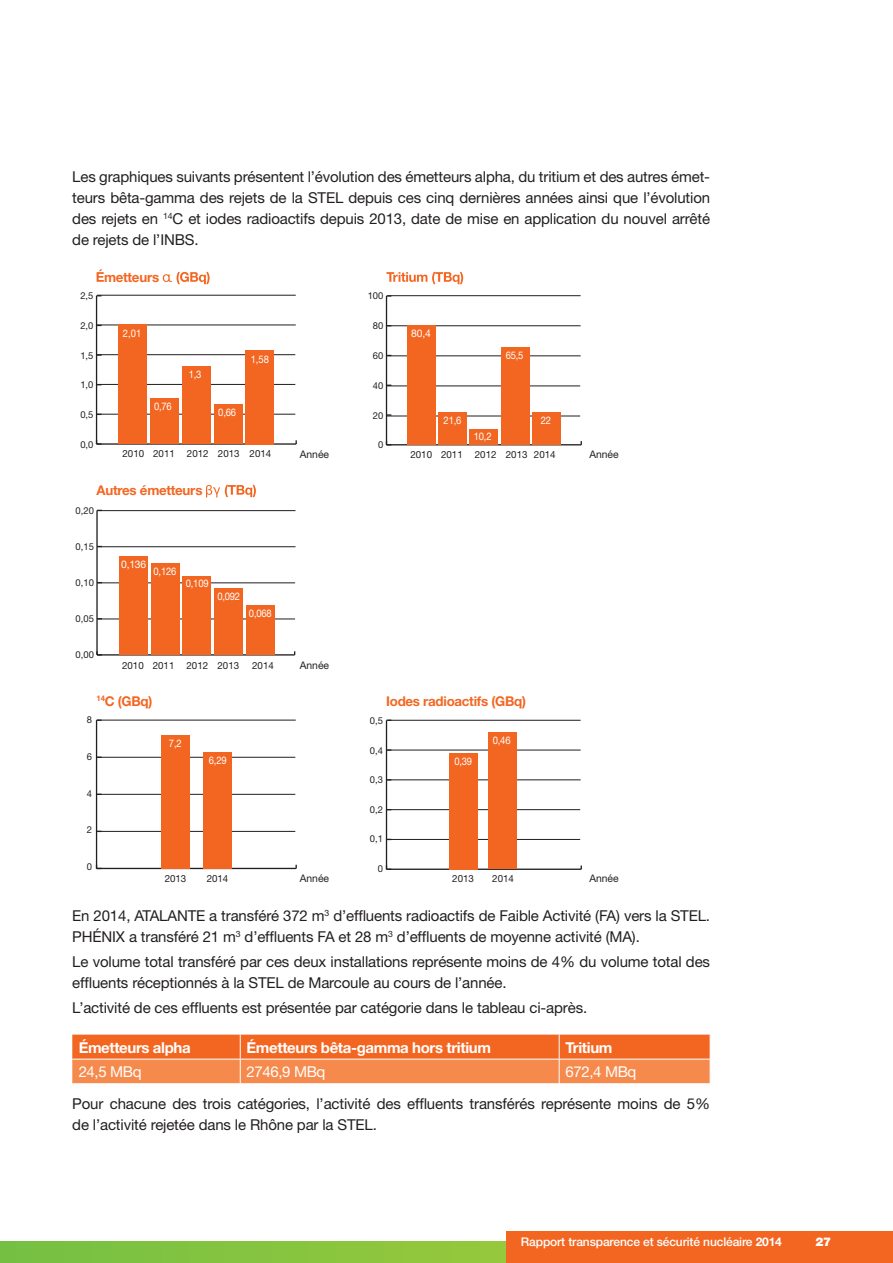
<style>
.page{position:relative;width:893px;height:1263px;background:#fff}
.page>*{position:absolute;margin:0;border:0;box-sizing:border-box;transform-origin:0 0}
.t1{font:15px/21px "Helvetica Neue";letter-spacing:-.01em;color:#231f20}
.standard_tableaux_en{font:700 15px "Helvetica Neue";letter-spacing:-.025em;color:#fff}
.satandard_tableaux{font:15px "Helvetica Neue";letter-spacing:-.025em;color:#fff}
.t2{font:700 13.5px "Helvetica Neue";letter-spacing:-.02em;color:#f36621}
.t3{font:500 12px "Helvetica Neue";letter-spacing:-.01em;color:#fff}
.t4{font:900 12px "Helvetica Neue";color:#fff}
.t5{font:10.5px "Helvetica Neue";letter-spacing:-.02em;color:#fff;scale:.9 1}
.t6{font:10.5px "Helvetica Neue";color:#231f20}
.t7{font:10.5px "Helvetica Neue";letter-spacing:-.02em;color:#fff}
.t8{font:9.9px "Helvetica Neue";color:#231f20}
.t9{font:9.6px "Helvetica Neue";color:#231f20}
.s1{font-weight:700}
</style>
<div class="page">
<svg style="left:0;top:1241px;width:506px;height:22px;background:#85c33f"></svg>
<div style="left:506px;top:1231px;width:387px;height:32px;background:#f36621"></div>
<hr style="left:97px;top:414px;width:198px;height:1px;background:#231f20">
<hr style="left:97px;top:384px;width:198px;height:1px;background:#231f20">
<hr style="left:97px;top:354px;width:198px;height:1px;background:#231f20">
<hr style="left:97px;top:325px;width:199px;height:1px;background:#231f20">
<hr style="left:97px;top:295px;width:199px;height:1px;background:#231f20">
<hr style="left:97px;top:443px;width:199px;height:2px;background:#231f20">
<hr style="left:96px;top:296px;width:1px;height:148px;background:#231f20">
<svg style="left:96px;top:440px;width:6px;height:5px"></svg>
<hr style="left:387px;top:386px;width:193px;height:1px;background:#231f20">
<hr style="left:387px;top:416px;width:193px;height:1px;background:#231f20">
<hr style="left:387px;top:356px;width:194px;height:1px;background:#231f20">
<hr style="left:387px;top:325px;width:194px;height:1px;background:#231f20">
<hr style="left:387px;top:295px;width:194px;height:1px;background:#231f20">
<hr style="left:386px;top:444px;width:195px;height:1px;background:#231f20">
<hr style="left:386px;top:296px;width:1px;height:149px;background:#231f20">
<hr style="left:98px;top:619px;width:197px;height:1px;background:#231f20">
<hr style="left:98px;top:583px;width:197px;height:1px;background:#231f20">
<hr style="left:98px;top:546px;width:197px;height:1px;background:#231f20">
<hr style="left:98px;top:510px;width:197px;height:1px;background:#231f20">
<hr style="left:97px;top:654px;width:198px;height:1px;background:#231f20">
<hr style="left:96px;top:510px;width:2px;height:145px;background:#231f20">
<hr style="left:97px;top:868px;width:199px;height:1px;background:#231f20">
<hr style="left:96px;top:720px;width:1px;height:148px;background:#231f20">
<hr style="left:97px;top:831px;width:198px;height:1px;background:#231f20">
<hr style="left:97px;top:794px;width:198px;height:1px;background:#231f20">
<hr style="left:97px;top:757px;width:198px;height:1px;background:#231f20">
<hr style="left:97px;top:720px;width:199px;height:1px;background:#231f20">
<hr style="left:386px;top:868px;width:195px;height:2px;background:#231f20">
<hr style="left:386px;top:720px;width:1px;height:149px;background:#231f20">
<hr style="left:387px;top:839px;width:193px;height:1px;background:#231f20">
<hr style="left:387px;top:809px;width:193px;height:1px;background:#231f20">
<hr style="left:387px;top:780px;width:194px;height:1px;background:#231f20">
<hr style="left:387px;top:750px;width:194px;height:1px;background:#231f20">
<hr style="left:387px;top:720px;width:194px;height:1px;background:#231f20">
<div style="left:214px;top:405px;width:29px;height:39px;background:#f36621"></div>
<div style="left:182px;top:367px;width:29px;height:77px;background:#f36621"></div>
<div style="left:150px;top:399px;width:29px;height:45px;background:#f36621"></div>
<div style="left:118px;top:325px;width:29px;height:119px;background:#f36621"></div>
<div style="left:246px;top:350px;width:28px;height:94px;background:#f36621"></div>
<div style="left:501px;top:347px;width:28px;height:98px;background:#f36621"></div>
<div style="left:470px;top:430px;width:28px;height:15px;background:#f36621"></div>
<div style="left:439px;top:413px;width:28px;height:32px;background:#f36621"></div>
<div style="left:408px;top:325px;width:28px;height:120px;background:#f36621"></div>
<div style="left:532px;top:412px;width:28px;height:33px;background:#f36621"></div>
<div style="left:214px;top:588px;width:29px;height:67px;background:#f36621"></div>
<div style="left:183px;top:576px;width:28px;height:79px;background:#f36621"></div>
<div style="left:151px;top:564px;width:28px;height:91px;background:#f36621"></div>
<div style="left:119px;top:557px;width:29px;height:98px;background:#f36621"></div>
<div style="left:246px;top:606px;width:28px;height:49px;background:#f36621"></div>
<div style="left:161px;top:735px;width:29px;height:133px;background:#f36621"></div>
<div style="left:203px;top:752px;width:29px;height:116px;background:#f36621"></div>
<div style="left:488px;top:732px;width:28px;height:137px;background:#f36621"></div>
<div style="left:449px;top:753px;width:28px;height:116px;background:#f36621"></div>
<svg style="left:97px;top:269px;width:7px;height:13px"></svg>
<svg style="left:163px;top:272px;width:47px;height:12px"></svg>
<svg style="left:386px;top:272px;width:77px;height:12px"></svg>
<svg style="left:206px;top:485px;width:50px;height:12px"></svg>
<svg style="left:72px;top:1034px;width:639px;height:50px;background:#f47e41"></svg>
<hr style="left:559px;top:1083px;width:151px;height:1px;background:#fff">
<p class="t1" style="left:72px;top:166px;width:639px;text-align:justify">Les graphiques suivants présentent l’évolution des émetteurs alpha, du tritium et des autres émet&shy;teurs bêta-gamma des rejets de la STEL depuis ces cinq dernières années ainsi que l’évolution des rejets en <sup>14</sup>C et iodes radioactifs depuis 2013, date de mise en application du nouvel arrêté de rejets de l’INBS.</p>
<p class="t2" style="left:104px;top:269px;width:57px">metteurs</p>
<p class="t9" style="left:80px;top:290px;width:15px">2,5</p>
<p class="t9" style="left:368px;top:290px;width:17px">100</p>
<p class="t9" style="left:80px;top:320px;width:15px">2,0</p>
<p class="t5" style="left:123px;top:327px;width:22px">2,01</p>
<p class="t9" style="left:373px;top:320px;width:12px">80</p>
<p class="t7" style="left:411px;top:327px;width:21px">80,4</p>
<p class="t9" style="left:80px;top:349px;width:15px">1,5</p>
<p class="t5" style="left:251px;top:353px;width:22px">1,58</p>
<p class="t9" style="left:373px;top:350px;width:12px">60</p>
<p class="t5" style="left:506px;top:349px;width:21px">65,5</p>
<p class="t9" style="left:80px;top:379px;width:15px">1,0</p>
<p class="t5" style="left:189px;top:368px;width:16px">1,3</p>
<p class="t9" style="left:373px;top:380px;width:12px">40</p>
<p class="t9" style="left:80px;top:409px;width:15px">0,5</p>
<p class="t5" style="left:154px;top:400px;width:21px">0,76</p>
<p class="t5" style="left:218px;top:406px;width:21px">0,66</p>
<p class="t9" style="left:373px;top:409px;width:12px">20</p>
<p class="t5" style="left:444px;top:414px;width:21px">21,6</p>
<p class="t5" style="left:541px;top:414px;width:13px">22</p>
<p class="t9" style="left:80px;top:438px;width:15px">0,0</p>
<p class="t5" style="left:474px;top:430px;width:21px">10,2</p>
<p class="t9" style="left:378px;top:439px;width:7px">0</p>
<p class="t6" style="left:300px;top:448px;width:31px">Année</p>
<p class="t6" style="left:589px;top:448px;width:31px">Année</p>
<p class="t8" style="left:123px;top:448px;width:150px">2010 2011 2012 2013 2014</p>
<p class="t8" style="left:410px;top:448px;width:147px">2010 2011 2012 2013 2014</p>
<p class="t2" style="left:97px;top:481px;width:108px">Autres émetteurs</p>
<p class="t9" style="left:76px;top:505px;width:20px">0,20</p>
<p class="t9" style="left:76px;top:541px;width:20px">0,15</p>
<p class="t9" style="left:76px;top:577px;width:20px">0,10</p>
<p class="t9" style="left:76px;top:613px;width:20px">0,05</p>
<p class="t9" style="left:76px;top:649px;width:20px">0,00</p>
<p class="t7" style="left:121px;top:558px;width:27px">0,136</p>
<p class="t5" style="left:154px;top:565px;width:27px">0,126</p>
<p class="t5" style="left:186px;top:577px;width:27px">0,109</p>
<p class="t5" style="left:217px;top:590px;width:27px">0,092</p>
<p class="t5" style="left:249px;top:607px;width:27px">0,068</p>
<p class="t8" style="left:122px;top:660px;width:119px">2010 2011 2012 2013</p>
<p class="t8" style="left:252px;top:660px;width:23px">2014</p>
<p class="t6" style="left:300px;top:659px;width:31px">Année</p>
<p class="t2" style="left:96px;top:693px;width:57px"><sup>14</sup>C (GBq)</p>
<p class="t2" style="left:386px;top:693px;width:141px">Iodes radioactifs (GBq)</p>
<p class="t9" style="left:87px;top:714px;width:7px">8</p>
<p class="t9" style="left:87px;top:751px;width:7px">6</p>
<p class="t9" style="left:87px;top:787px;width:7px">4</p>
<p class="t9" style="left:87px;top:824px;width:7px">2</p>
<p class="t9" style="left:87px;top:861px;width:7px">0</p>
<p class="t5" style="left:169px;top:737px;width:16px">7,2</p>
<p class="t5" style="left:209px;top:754px;width:21px">6,29</p>
<p class="t9" style="left:370px;top:715px;width:15px">0,5</p>
<p class="t9" style="left:370px;top:744px;width:15px">0,4</p>
<p class="t9" style="left:370px;top:774px;width:15px">0,3</p>
<p class="t9" style="left:370px;top:804px;width:15px">0,2</p>
<p class="t9" style="left:370px;top:833px;width:15px">0,1</p>
<p class="t9" style="left:378px;top:863px;width:7px">0</p>
<p class="t5" style="left:454px;top:755px;width:21px">0,39</p>
<p class="t5" style="left:493px;top:734px;width:21px">0,46</p>
<p class="t6" style="left:300px;top:872px;width:31px">Année</p>
<p class="t6" style="left:589px;top:872px;width:31px">Année</p>
<p class="t8" style="left:165px;top:872px;width:23px">2013</p>
<p class="t8" style="left:207px;top:872px;width:23px">2014</p>
<p class="t8" style="left:452px;top:873px;width:23px">2013</p>
<p class="t8" style="left:492px;top:873px;width:23px">2014</p>
<p class="t1" style="left:72px;top:905px;width:639px">En 2014, ATALANTE a transféré 372 m<sup>3</sup> d’effluents radioactifs de Faible Activité (FA) vers la STEL.<br>PHÉNIX a transféré 21 m<sup>3</sup> d’effluents FA et 28 m<sup>3</sup> d’effluents de moyenne activité (MA).</p>
<p class="t1" style="left:72px;top:951px;width:639px">Le volume total transféré par ces deux installations représente moins de 4% du volume total des effluents réceptionnés à la STEL de Marcoule au cours de l’année.</p>
<p class="t1" style="left:72px;top:997px;width:516px">L’activité de ces effluents est présentée par catégorie dans le tableau ci-après.</p>
<p class="standard_tableaux_en" style="left:79px;top:1038px;width:113px">émetteurs alpha</p>
<p class="standard_tableaux_en" style="left:247px;top:1038px;width:246px">émetteurs bêta-gamma hors tritium</p>
<p class="standard_tableaux_en" style="left:566px;top:1038px;width:48px">Tritium</p>
<p class="satandard_tableaux" style="left:79px;top:1063px;width:64px">24,5 MBq</p>
<p class="satandard_tableaux" style="left:247px;top:1063px;width:80px">2746,9 MBq</p>
<p class="satandard_tableaux" style="left:566px;top:1063px;width:72px">672,4 MBq</p>
<p class="t1" style="left:72px;top:1093px;width:639px">Pour chacune des trois catégories, l’activité des effluents transférés représente moins de 5% de l’activité rejetée dans le Rhône par la STEL.</p>
<p class="t3" style="left:521px;top:1235px;width:263px">Rapport transparence et sécurité nucléaire <span class="s1">2014</span></p>
<p class="t4" style="left:815px;top:1235px;width:17px">27</p>
</div>
